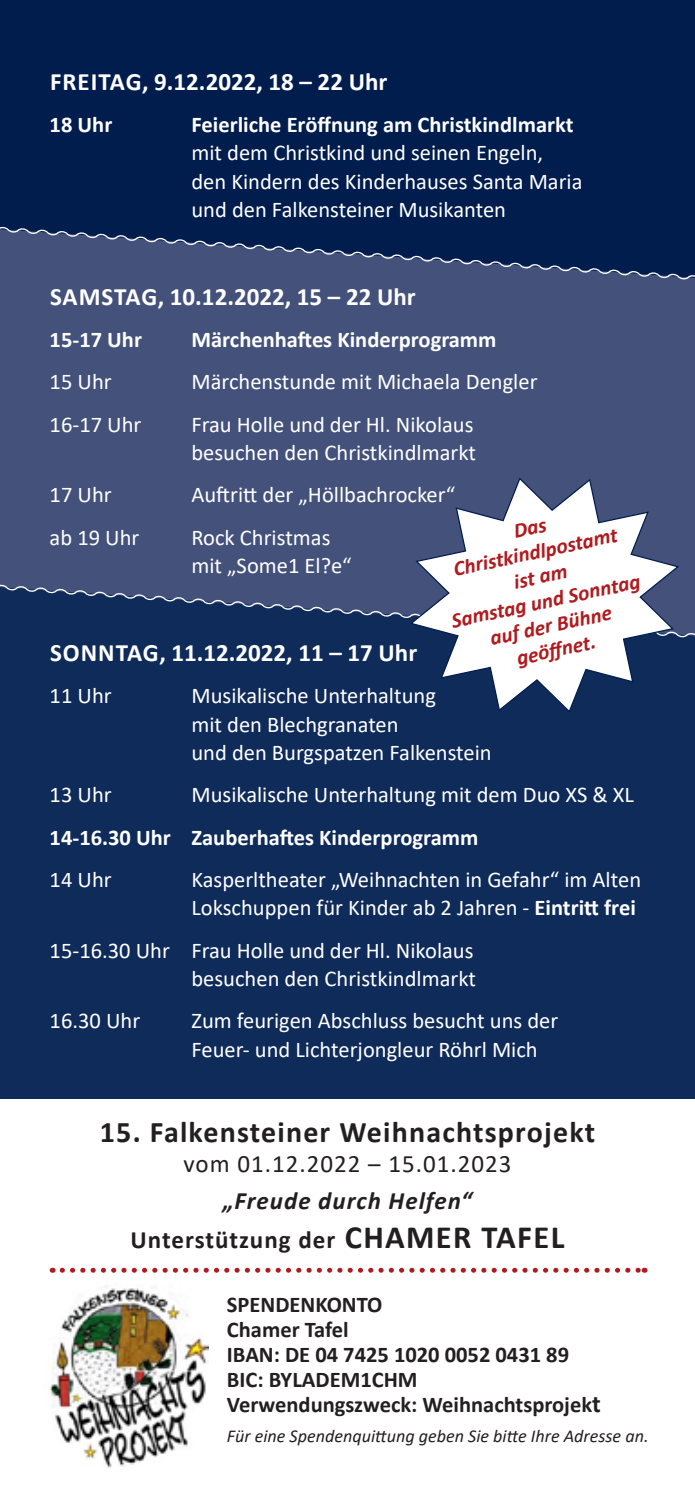
<style>
.page{position:relative;width:695px;height:1489px;background:#fff}
.page>*{position:absolute;margin:0;border:0;box-sizing:border-box;transform-origin:0 0}
.t1{font:700 30px "Calibri";letter-spacing:.04em;color:#231f20}
.t2{font:700 25px "Calibri";color:#fff}
.t3{font:italic 700 25px/39px "Calibri";letter-spacing:.04em;color:#231f20;text-align:center}
.t4{font:25px "Calibri";letter-spacing:.04em;color:#231f20}
.t5{font:22.5px/28.2px "Calibri";color:#fff}
.t6{font:700 22.5px "Calibri";color:#fff}
.t7{font:700 22.5px/25px "Calibri";color:#231f20}
.t8{font:italic 700 21.25px/25px "Calibri";color:#b01b1f;text-align:center}
.t9{font:italic 18px "Calibri";color:#231f20}
.s1{font-weight:700}
.s2{font-style:normal}
.s3{font-style:normal;font-size:32.5px}
.s4{font-size:25px}
</style>
<div class="page">
<div style="left:0;top:383px;width:694px;height:715px;background:#0f2b5a"></div>
<div style="left:0;top:0;width:694px;height:314px;background:#001d4e"></div>
<svg style="left:0;top:226px;width:694px;height:412px;background:#3c4c76"></svg>
<img style="left:49px;top:1286px;width:159px;height:180px">
<svg style="left:62px;top:1267px;width:583px;height:5px"></svg>
<svg style="left:409px;top:476px;width:271px;height:236px"></svg>
<p class="t2" style="left:50px;top:64px;width:338px">FREITAG, 9.12.2022, 18 – 22 Uhr</p>
<p class="t6" style="left:50px;top:109px;width:64px">18 Uhr</p>
<p class="t6" style="left:191px;top:109px;width:383px">Feierliche Eröffnung am Christkindlmarkt</p>
<p class="t5" style="left:191px;top:138px;width:392px">mit dem Christkind und seinen Engeln, den Kindern des Kinderhauses Santa Maria und den Falkensteiner Musikanten</p>
<p class="t2" style="left:50px;top:278px;width:367px">SAMSTAG, 10.12.2022, 15 – 22 Uhr</p>
<p class="t6" style="left:50px;top:323px;width:94px">15-17 Uhr</p>
<p class="t6" style="left:191px;top:323px;width:306px">Märchenhaftes Kinderprogramm</p>
<p class="t5" style="left:50px;top:367px;width:64px">15 Uhr</p>
<p class="t5" style="left:191px;top:367px;width:347px">Märchenstunde mit Michaela Dengler</p>
<p class="t5" style="left:50px;top:409px;width:93px">16-17 Uhr</p>
<p class="t5" style="left:191px;top:409px;width:286px">Frau Holle und der Hl. Nikolaus besuchen den Christkindlmarkt</p>
<p class="t5" style="left:50px;top:480px;width:64px">17 Uhr</p>
<p class="t5" style="left:191px;top:480px;width:265px">Auftritt der „Höllbachrocker“</p>
<p class="t5" style="left:50px;top:522px;width:91px">ab 19 Uhr</p>
<p class="t5" style="left:191px;top:522px;width:162px">Rock Christmas mit „Some1 El?e“</p>
<p class="t8" style="left:433px;top:534px;width:194px;rotate:-12deg">Das<br>Christkindlpostamt ist am<br>Samstag und Sonntag auf der Bühne geöffnet.</p>
<p class="t2" style="left:50px;top:635px;width:368px">SONNTAG, 11.12.2022, 11 – 17 Uhr</p>
<p class="t5" style="left:50px;top:681px;width:64px">11 Uhr</p>
<p class="t5" style="left:191px;top:681px;width:302px">Musikalische Unterhaltung<br>mit den Blechgranaten<br>und den Burgspatzen Falkenstein</p>
<p class="t5" style="left:50px;top:780px;width:64px">13 Uhr</p>
<p class="t5" style="left:191px;top:780px;width:444px">Musikalische Unterhaltung mit dem Duo XS &amp; XL</p>
<p class="t6" style="left:50px;top:821px;width:430px">14-16.30 Uhr Zauberhaftes Kinderprogramm</p>
<p class="t5" style="left:50px;top:864px;width:64px">14 Uhr</p>
<p class="t5" style="left:191px;top:864px;width:451px">Kasperltheater „Weihnachten in Gefahr“ im Alten<br>Lokschuppen für Kinder ab 2 Jahren - <span class="s1">Eintritt frei</span></p>
<p class="t5" style="left:50px;top:935px;width:428px;text-align:right">15-16.30 Uhr Frau Holle und der Hl. Nikolaus besuchen den Christkindlmarkt</p>
<p class="t5" style="left:50px;top:1006px;width:92px">16.30 Uhr</p>
<p class="t5" style="left:191px;top:1006px;width:368px">Zum feurigen Abschluss besucht uns der<br>Feuer- und Lichterjongleur Röhrl Mich</p>
<h1 class="t1" style="left:100px;top:1110px;width:497px">15. Falkensteiner Weihnachtsprojekt</h1>
<p class="t4" style="left:183px;top:1146px;width:329px">vom 01.12.2022 – 15.01.2023</p>
<p class="t3" style="left:130px;top:1180px;width:435px">„Freude durch Helfen“<br><span class="s2">Unterstützung der</span> <span class="s3">CHAMER TAFEL</span></p>
<p class="t7" style="left:227px;top:1291px;width:375px">SPENDENKONTO<br>Chamer Tafel<br>IBAN: DE 04 7425 1020 0052 0431 89<br>BIC: BYLADEM1CHM<br>Verwendungszweck: Weihnachtsprojek<span class="s4">t</span></p>
<p class="t9" style="left:227px;top:1422px;width:423px">Für eine Spendenquittung geben Sie bitte Ihre Adresse an.</p>
</div>
